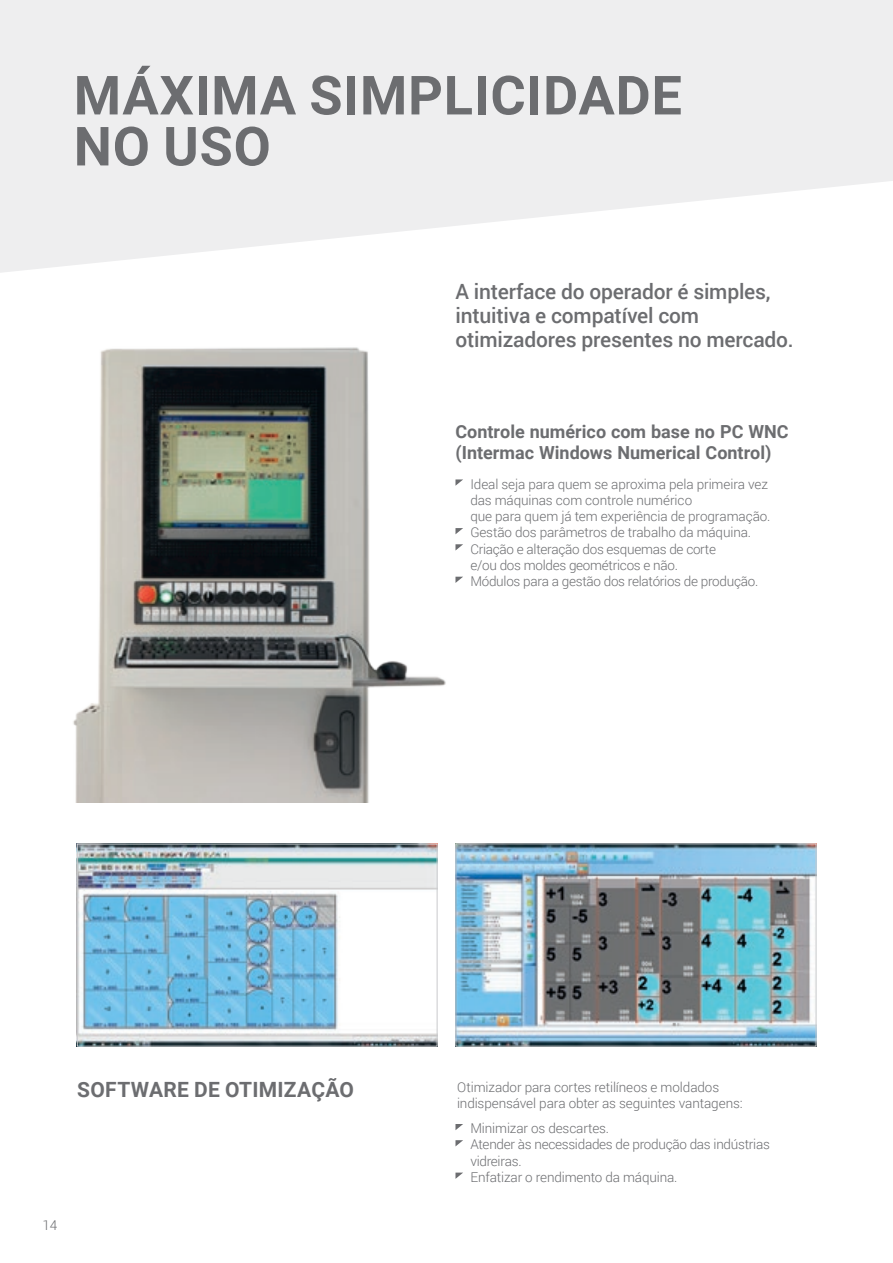
<style>
.page{position:relative;width:893px;height:1263px;background:#fff}
.page>*{position:absolute;margin:0;border:0;box-sizing:border-box;transform-origin:0 0}
.t1{font:700 54px/51px "Roboto";letter-spacing:.015em;color:#6c6d70}
.t2{font:500 21px/24px "Roboto";letter-spacing:-.01em;color:#6c6d70}
.t3{font:700 21px "Roboto";letter-spacing:.015em;color:#6c6d70}
.Normale{font:700 18px/21.6px "Roboto";color:#6c6d70}
.t4{font:300 13.5px/16.2px "Roboto";letter-spacing:-.01em;color:#6c6d70}
</style>
<div class="page">
<svg style="left:0;top:0;width:893px;height:273px;fill:#eeeeef"></svg>
<img style="left:73px;top:347px;width:373px;height:455px">
<img style="left:79px;top:846px;width:356px;height:198px">
<div style="left:77px;top:844px;width:360px;height:202px;border:1px solid #c9cacc"></div>
<img style="left:457px;top:845px;width:357px;height:199px">
<div style="left:455px;top:843px;width:361px;height:203px;border:1px solid #c9cacc"></div>
<svg style="left:455px;top:479px;width:8px;height:7px"></svg>
<svg style="left:455px;top:528px;width:8px;height:6px"></svg>
<svg style="left:455px;top:544px;width:8px;height:6px"></svg>
<svg style="left:455px;top:577px;width:8px;height:6px"></svg>
<svg style="left:455px;top:1124px;width:8px;height:6px"></svg>
<svg style="left:455px;top:1140px;width:8px;height:6px"></svg>
<svg style="left:455px;top:1172px;width:8px;height:7px"></svg>
<p class="t1" style="left:74px;top:68px;width:610px">MÁXIMA SIMPLICIDADE<br>NO USO</p>
<p class="t2" style="left:455px;top:278px;width:340px">A interface do operador é simples, intuitiva e compatível com otimizadores presentes no mercado.</p>
<p class="Normale" style="left:455px;top:420px;width:335px">Controle numérico com base no PC WNC (Intermac Windows Numerical Control)</p>
<p class="t4" style="left:470px;top:475px;width:302px">Ideal seja para quem se aproxima pela primeira vez das máquinas com controle numérico<br>que para quem já tem experiência de programação.</p>
<p class="t4" style="left:470px;top:524px;width:282px">Gestão dos parâmetros de trabalho da máquina.</p>
<p class="t4" style="left:470px;top:540px;width:247px">Criação e alteração dos esquemas de corte e/ou dos moldes geométricos e não.</p>
<p class="t4" style="left:470px;top:573px;width:289px">Módulos para a gestão dos relatórios de produção.</p>
<p class="t4" style="left:42px;top:1216px;width:16px">14</p>
<p class="t3" style="left:77px;top:1075px;width:278px">SOFTWARE DE OTIMIZAÇÃO</p>
<p class="t4" style="left:457px;top:1078px;width:287px">Otimizador para cortes retilíneos e moldados indispensável para obter as seguintes vantagens:</p>
<p class="t4" style="left:470px;top:1120px;width:140px">Minimizar os descartes.</p>
<p class="t4" style="left:470px;top:1136px;width:301px">Atender às necessidades de produção das indústrias vidreiras.</p>
<p class="t4" style="left:470px;top:1168px;width:209px">Enfatizar o rendimento da máquina.</p>
</div>
